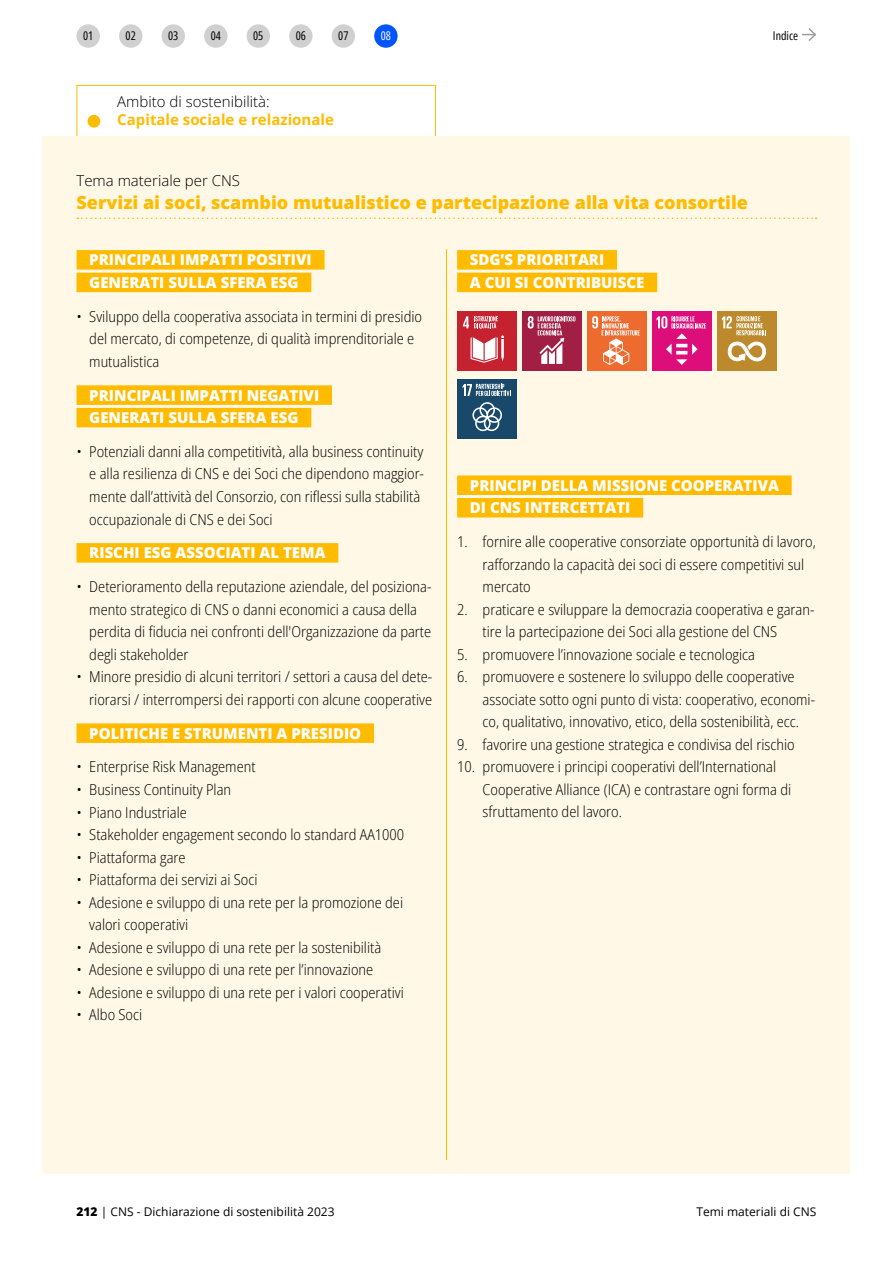
<style>
.page{position:relative;width:893px;height:1263px;background:#fff}
.page>*{position:absolute;margin:0;border:0;box-sizing:border-box;transform-origin:0 0}
.t1{font:800 18px "Open Sans";color:#fb0}
.t2{font:300 semi-condensed 15px/22.5px "Open Sans";color:#000}
.t3{font:800 15px/22.5px "Open Sans";color:#fff}
.t4{font:300 15px "Open Sans";color:#000}
.t5{font:700 15px "Open Sans";color:#fb0}
.t6{font:12px "Open Sans";color:#000}
.t7{font:12px "Open Sans Condensed";color:#000}
.t8{font:12px "Open Sans Condensed";color:#fff}
.s1{font-weight:800}
</style>
<div class="page">
<div style="left:162px;top:24px;width:23px;height:24px;background:#d0d0d0;border-radius:50%"></div>
<div style="left:204px;top:24px;width:23px;height:24px;background:#d0d0d0;border-radius:50%"></div>
<div style="left:247px;top:24px;width:23px;height:24px;background:#d0d0d0;border-radius:50%"></div>
<div style="left:289px;top:24px;width:24px;height:24px;background:#d0d0d0;border-radius:50%"></div>
<div style="left:332px;top:24px;width:23px;height:24px;background:#d0d0d0;border-radius:50%"></div>
<div style="left:374px;top:24px;width:24px;height:24px;background:#05f;border-radius:50%"></div>
<svg style="left:802px;top:28px;width:14px;height:13px"></svg>
<div style="left:77px;top:24px;width:23px;height:24px;background:#d0d0d0;border-radius:50%"></div>
<div style="left:119px;top:24px;width:23px;height:24px;background:#d0d0d0;border-radius:50%"></div>
<div style="left:43px;top:136px;width:807px;height:1038px;background:#fff8e6"></div>
<div style="left:77px;top:250px;width:248px;height:20px;background:#fb0"></div>
<div style="left:77px;top:273px;width:234px;height:19px;background:#fb0"></div>
<div style="left:77px;top:385px;width:255px;height:20px;background:#fb0"></div>
<div style="left:77px;top:408px;width:234px;height:19px;background:#fb0"></div>
<div style="left:77px;top:543px;width:261px;height:20px;background:#fb0"></div>
<div style="left:77px;top:723px;width:297px;height:20px;background:#fb0"></div>
<div style="left:457px;top:250px;width:160px;height:20px;background:#fb0"></div>
<div style="left:457px;top:273px;width:200px;height:19px;background:#fb0"></div>
<div style="left:457px;top:475px;width:335px;height:20px;background:#fb0"></div>
<div style="left:457px;top:498px;width:186px;height:19px;background:#fb0"></div>
<div style="left:457px;top:311px;width:60px;height:60px;background:#c5212f"></div>
<svg style="left:471px;top:335px;width:33px;height:28px"></svg>
<svg style="left:463px;top:316px;width:35px;height:13px"></svg>
<div style="left:587px;top:311px;width:60px;height:60px;background:#ed6b2f"></div>
<svg style="left:592px;top:316px;width:48px;height:49px"></svg>
<div style="left:522px;top:311px;width:60px;height:60px;background:#a11e45"></div>
<svg style="left:528px;top:316px;width:47px;height:48px"></svg>
<div style="left:652px;top:311px;width:60px;height:60px;background:#dd0d7a"></div>
<svg style="left:656px;top:316px;width:50px;height:49px"></svg>
<div style="left:717px;top:311px;width:60px;height:60px;background:#bc8a2d"></div>
<svg style="left:722px;top:316px;width:44px;height:19px"></svg>
<svg style="left:728px;top:342px;width:38px;height:20px"></svg>
<div style="left:457px;top:379px;width:60px;height:59px;background:#18486a"></div>
<svg style="left:472px;top:402px;width:30px;height:29px"></svg>
<svg style="left:463px;top:384px;width:48px;height:12px"></svg>
<hr style="left:446px;top:249px;width:1px;height:911px;background:#fb0">
<div style="left:77px;top:85px;width:359px;height:51px;border:1px solid #fb0"></div>
<div style="left:88px;top:115px;width:12px;height:13px;background:#fb0;border-radius:50%"></div>
<svg style="left:77px;top:217px;width:740px;height:2px"></svg>
<p class="t7" style="left:83px;top:27px;width:12px">01</p>
<p class="t7" style="left:126px;top:27px;width:12px">02</p>
<p class="t7" style="left:168px;top:27px;width:12px">03</p>
<p class="t7" style="left:211px;top:27px;width:12px">04</p>
<p class="t7" style="left:253px;top:27px;width:12px">05</p>
<p class="t7" style="left:296px;top:27px;width:12px">06</p>
<p class="t7" style="left:338px;top:27px;width:12px">07</p>
<p class="t8" style="left:381px;top:27px;width:12px">08</p>
<p class="t7" style="left:773px;top:27px;width:27px">Indice</p>
<p class="t4" style="left:117px;top:92px;width:154px">Ambito di sostenibilità:</p>
<p class="t5" style="left:117px;top:109px;width:218px">Capitale sociale e relazionale</p>
<p class="t4" style="left:77px;top:171px;width:165px">Tema materiale per CNS</p>
<p class="t1" style="left:77px;top:189px;width:673px">Servizi ai soci, scambio mutualistico e partecipazione alla vita consortile</p>
<p class="t3" style="left:89px;top:248px;width:224px">PRINCIPALI IMPATTI POSITIVI<br>GENERATI SULLA SFERA ESG</p>
<p class="t2" style="left:89px;top:305px;width:334px;text-indent:-13px">• Sviluppo della cooperativa associata in termini di presidio del mercato, di competenze, di qualità imprenditoriale e mutualistica</p>
<p class="t3" style="left:89px;top:383px;width:231px">PRINCIPALI IMPATTI NEGATIVI<br>GENERATI SULLA SFERA ESG</p>
<p class="t2" style="left:89px;top:440px;width:336px;text-indent:-13px">• Potenziali danni alla competitività, alla business continuity e alla resilienza di CNS e dei Soci che dipendono maggior&shy;mente dall’attività del Consorzio, con riflessi sulla stabilità occupazionale di CNS e dei Soci</p>
<p class="t3" style="left:89px;top:541px;width:238px">RISCHI ESG ASSOCIATI AL TEMA</p>
<p class="t2" style="left:89px;top:575px;width:344px;text-indent:-13px">• Deterioramento della reputazione aziendale, del posiziona&shy;mento strategico di CNS o danni economici a causa della perdita di fiducia nei confronti dell'Organizzazione da parte degli stakeholder</p>
<p class="t2" style="left:77px;top:665px;width:357px;text-align:right">• Minore presidio di alcuni territori / settori a causa del dete&shy;riorarsi / interrompersi dei rapporti con alcune cooperative</p>
<p class="t3" style="left:89px;top:721px;width:273px">POLITICHE E STRUMENTI A PRESIDIO</p>
<p class="t2" style="left:77px;top:755px;width:181px">• Enterprise Risk Management</p>
<p class="t2" style="left:77px;top:778px;width:156px">• Business Continuity Plan</p>
<p class="t2" style="left:77px;top:800px;width:112px">• Piano Industriale</p>
<p class="t2" style="left:77px;top:823px;width:329px">• Stakeholder engagement secondo lo standard AA1000</p>
<p class="t2" style="left:77px;top:845px;width:111px">• Piattaforma gare</p>
<p class="t2" style="left:77px;top:868px;width:183px">• Piattaforma dei servizi ai Soci</p>
<p class="t2" style="left:89px;top:890px;width:315px;text-indent:-13px">• Adesione e sviluppo di una rete per la promozione dei valori cooperativi</p>
<p class="t2" style="left:77px;top:935px;width:306px">• Adesione e sviluppo di una rete per la sostenibilità</p>
<p class="t2" style="left:77px;top:958px;width:298px">• Adesione e sviluppo di una rete per l’innovazione</p>
<p class="t2" style="left:77px;top:981px;width:329px">• Adesione e sviluppo di una rete per i valori cooperativi</p>
<p class="t2" style="left:77px;top:1003px;width:67px">• Albo Soci</p>
<p class="t3" style="left:470px;top:248px;width:176px">SDG’S PRIORITARI<br>A CUI SI CONTRIBUISCE</p>
<p class="t3" style="left:470px;top:473px;width:311px">PRINCIPI DELLA MISSIONE COOPERATIVA<br>DI CNS INTERCETTATI</p>
<p class="t2" style="left:483px;top:530px;width:335px;text-indent:-26px">1. fornire alle cooperative consorziate opportunità di lavoro, rafforzando la capacità dei soci di essere competitivi sul mercato</p>
<p class="t2" style="left:483px;top:598px;width:333px;text-indent:-26px">2. praticare e sviluppare la democrazia cooperativa e garan&shy;tire la partecipazione dei Soci alla gestione del CNS</p>
<p class="t2" style="left:457px;top:643px;width:299px">5. promuovere l’innovazione sociale e tecnologica</p>
<p class="t2" style="left:483px;top:665px;width:334px;text-indent:-26px">6. promuovere e sostenere lo sviluppo delle cooperative associate sotto ogni punto di vista: cooperativo, economi&shy;co, qualitativo, innovativo, etico, della sostenibilità, ecc.</p>
<p class="t2" style="left:457px;top:733px;width:339px">9. favorire una gestione strategica e condivisa del rischio</p>
<p class="t2" style="left:483px;top:755px;width:310px;text-indent:-26px">10. promuovere i principi cooperativi dell’International<br>Cooperative Alliance (ICA) e contrastare ogni forma di sfruttamento del lavoro.</p>
<p class="t6" style="left:77px;top:1203px;width:260px"><span class="s1">212</span> | CNS - Dichiarazione di sostenibilità 2023</p>
<p class="t6" style="left:696px;top:1203px;width:122px">Temi materiali di CNS</p>
</div>
